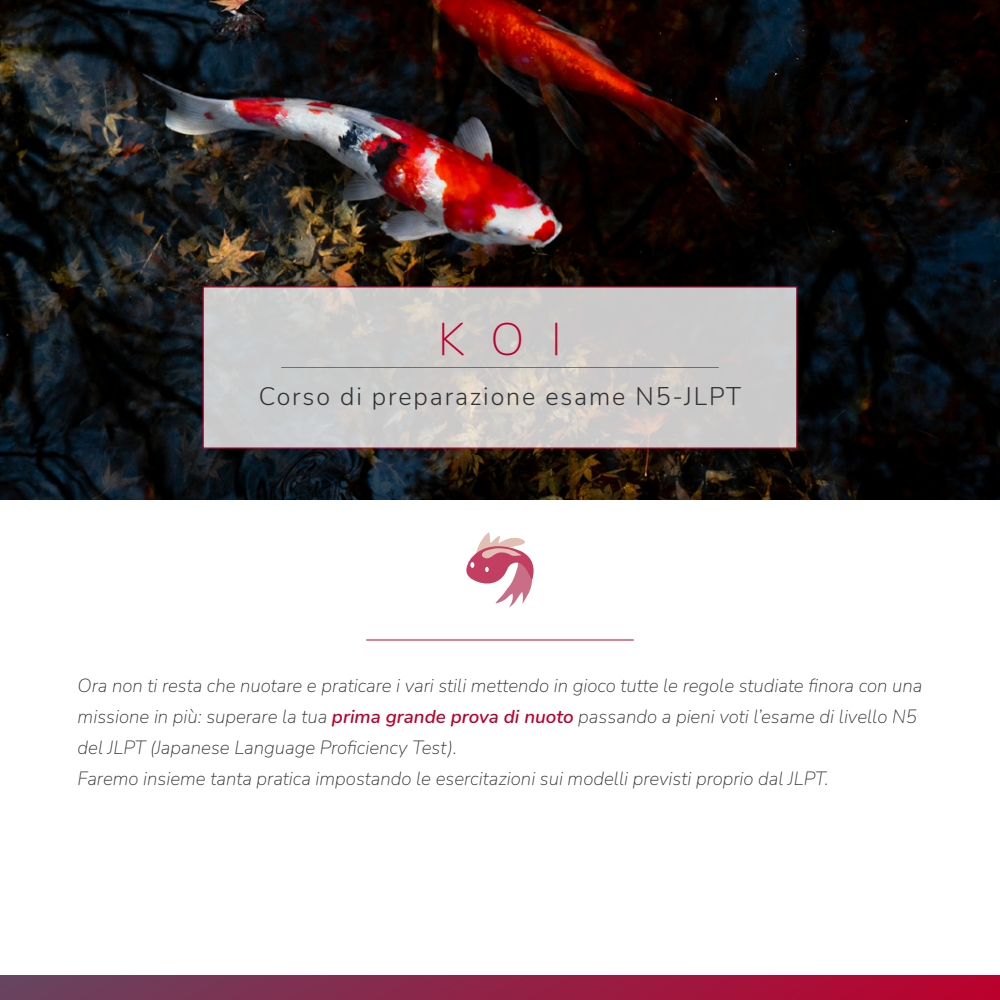
<style>
.page{position:relative;width:1000px;height:1000px;background:#fff}
.page>*{position:absolute;margin:0;border:0;box-sizing:border-box;transform-origin:0 0}
.t1{font:200 45px "Nunito";color:#bc002d}
.t2{font:300 25px "Nunito";letter-spacing:.075em;color:#333}
.t3{font:italic 200 18.75px/31.2px "Nunito";color:#333}
.s1{font-weight:600;color:#bc002d}
</style>
<div class="page">
<img style="left:0;top:0;width:1000px;height:500px">
<svg style="left:202px;top:286px;width:596px;height:163px;fill:#cbcbca"></svg>
<hr style="left:281px;top:367px;width:438px;height:1px;background:#333">
<div style="left:0;top:975px;width:1000px;height:25px;background:linear-gradient(to right,#664460,#bb012e)"></div>
<svg style="left:466px;top:532px;width:68px;height:75px"></svg>
<hr style="left:366px;top:640px;width:268px;height:1px;background:#bc002d">
<p class="t1" style="left:438px;top:309px;width:125px">KOI</p>
<p class="t2" style="left:259px;top:379px;width:484px">Corso di preparazione esame N5-JLPT</p>
<p class="t3" style="left:78px;top:669px;width:846px">Ora non ti resta che nuotare e praticare i vari stili mettendo in gioco tutte le regole studiate finora con una missione in più: superare la tua <span class="s1">prima grande prova di nuoto</span> passando a pieni voti l’esame di livello N5 del JLPT (Japanese Language Proficiency Test).</p>
<p class="t3" style="left:78px;top:763px;width:753px">Faremo insieme tanta pratica impostando le esercitazioni sui modelli previsti proprio dal JLPT.</p>
</div>
